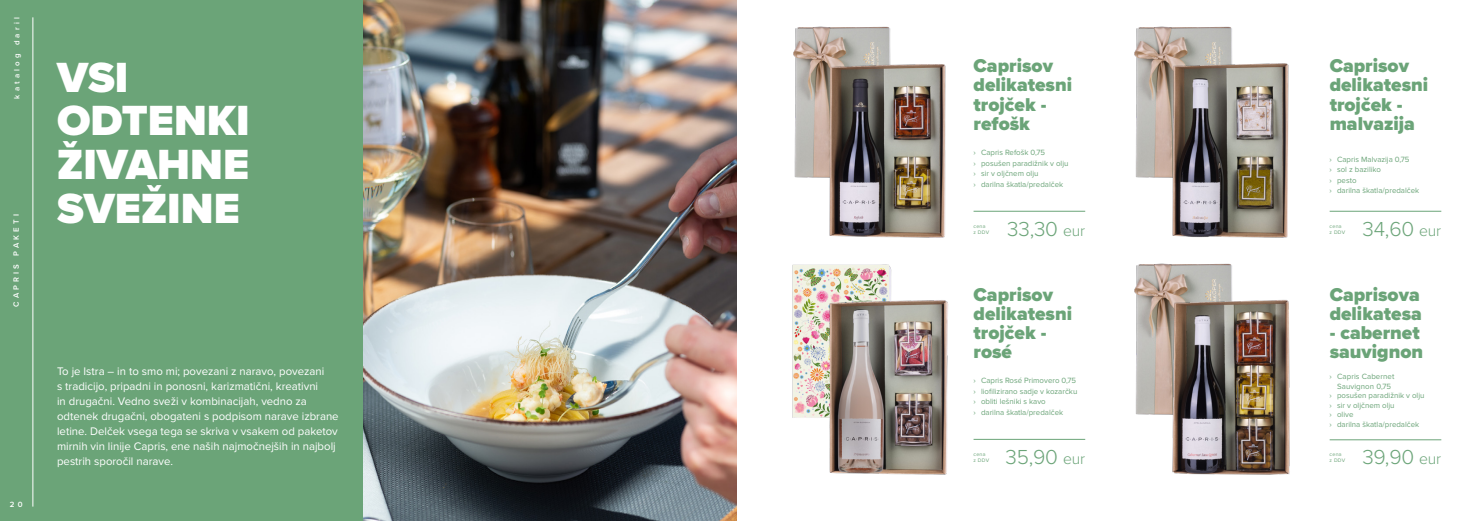
<style>
.page{position:relative;width:1474px;height:521px;background:#fff}
.page>*{position:absolute;margin:0;border:0;box-sizing:border-box;transform-origin:0 0}
.t1{font:900 43.75px/43.8px "Proxima Nova";color:#fff}
.t2{font:300 21px "Proxima Nova";letter-spacing:-.01em;color:#6ba478}
.t3{font:900 19.25px/19.2px "Proxima Nova";color:#6ba478}
.t4{font:11.38px/14.9px "Proxima Nova";color:#fff}
.t5{font:7.88px/10.5px "Proxima Nova";color:#6ba478}
.t6{font:600 7.88px "Proxima Nova";letter-spacing:.4em;color:#fff}
.t7{font:5.25px/6.3px "Proxima Nova";letter-spacing:.05em;color:#6ba478}
.s1{font-size:15.75px}
</style>
<div class="page">
<div style="left:0;top:0;width:363px;height:521px;background:#6ba478"></div>
<img style="left:793px;top:26px;width:98px;height:152px">
<img style="left:792px;top:264px;width:100px;height:154px">
<img style="left:1134px;top:26px;width:98px;height:152px">
<img style="left:1134px;top:263px;width:98px;height:152px">
<hr style="left:973px;top:211px;width:112px;height:1px;background:#6ba478">
<hr style="left:1329px;top:211px;width:112px;height:1px;background:#6ba478">
<hr style="left:973px;top:439px;width:112px;height:1px;background:#6ba478">
<hr style="left:1329px;top:439px;width:112px;height:1px;background:#6ba478">
<img style="left:823px;top:51px;width:123px;height:187px">
<img style="left:824px;top:292px;width:124px;height:183px">
<img style="left:1165px;top:51px;width:124px;height:187px">
<img style="left:1165px;top:289px;width:125px;height:186px">
<hr style="left:33px;top:17px;width:1px;height:489px;background:#fff">
<img style="left:364px;top:0;width:373px;height:521px">
<p class="t6" style="left:11px;top:99px;width:83px;rotate:-90deg">katalog daril</p>
<p class="t6" style="left:10px;top:307px;width:94px;rotate:-90deg">CAPRIS PAKETI</p>
<p class="t6" style="left:10px;top:498px;width:14px">2 0</p>
<h1 class="t1" style="left:57px;top:55px;width:194px">VSI<br>ODTENKI<br>ŽIVAHNE<br>SVEŽINE</h1>
<p class="t4" style="left:57px;top:363px;width:283px">To je Istra – in to smo mi; povezani z naravo, povezani<br>s tradicijo, pripadni in ponosni, karizmatični, kreativni<br>in drugačni. Vedno sveži v kombinacijah, vedno za odtenek drugačni, obogateni s podpisom narave izbrane letine. Delček vsega tega se skriva v vsakem od paketov mirnih vin linije Capris, ene naših najmočnejših in najbolj pestrih sporočil narave.</p>
<h3 class="t3" style="left:973px;top:56px;width:100px">Caprisov delikatesni trojček - refošk</h3>
<h3 class="t3" style="left:1329px;top:56px;width:100px">Caprisov delikatesni trojček - malvazija</h3>
<p class="t5" style="left:973px;top:147px;width:96px">› Capris Refošk 0,75<br>› posušen paradižnik v olju › sir v oljčnem olju<br>› darilna škatla/predalček</p>
<p class="t5" style="left:1329px;top:153px;width:91px">› Capris Malvazija 0,75<br>› sol z baziliko<br>› pesto<br>› darilna škatla/predalček</p>
<h2 class="t2" style="left:1007px;top:213px;width:79px">33,30 <span class="s1">eur</span></h2>
<h2 class="t2" style="left:1362px;top:213px;width:80px">34,60 <span class="s1">eur</span></h2>
<p class="t7" style="left:973px;top:223px;width:17px">cena z DDV</p>
<p class="t7" style="left:1329px;top:223px;width:17px">cena z DDV</p>
<h3 class="t3" style="left:973px;top:284px;width:100px">Caprisov delikatesni trojček - rosé</h3>
<h3 class="t3" style="left:1329px;top:284px;width:94px">Caprisova delikatesa</h3>
<h3 class="t3" style="left:1329px;top:323px;width:95px">- cabernet sauvignon</h3>
<p class="t5" style="left:973px;top:375px;width:105px">› Capris Rosé Primovero 0,75 › liofilizirano sadje v kozarčku › obliti lešniki s kavo<br>› darilna škatla/predalček</p>
<p class="t5" style="left:1329px;top:371px;width:66px">› Capris Cabernet</p>
<p class="t5" style="left:1336px;top:380px;width:56px">Sauvignon 0,75</p>
<p class="t5" style="left:1329px;top:390px;width:96px">› posušen paradižnik v olju</p>
<p class="t5" style="left:1329px;top:399px;width:66px">› sir v oljčnem olju</p>
<p class="t5" style="left:1329px;top:409px;width:25px">› olive</p>
<p class="t5" style="left:1329px;top:419px;width:91px">› darilna škatla/predalček</p>
<h2 class="t2" style="left:1005px;top:441px;width:81px">35,90 <span class="s1">eur</span></h2>
<h2 class="t2" style="left:1362px;top:441px;width:80px">39,90 <span class="s1">eur</span></h2>
<p class="t7" style="left:973px;top:451px;width:17px">cena z DDV</p>
<p class="t7" style="left:1329px;top:451px;width:17px">cena z DDV</p>
</div>
